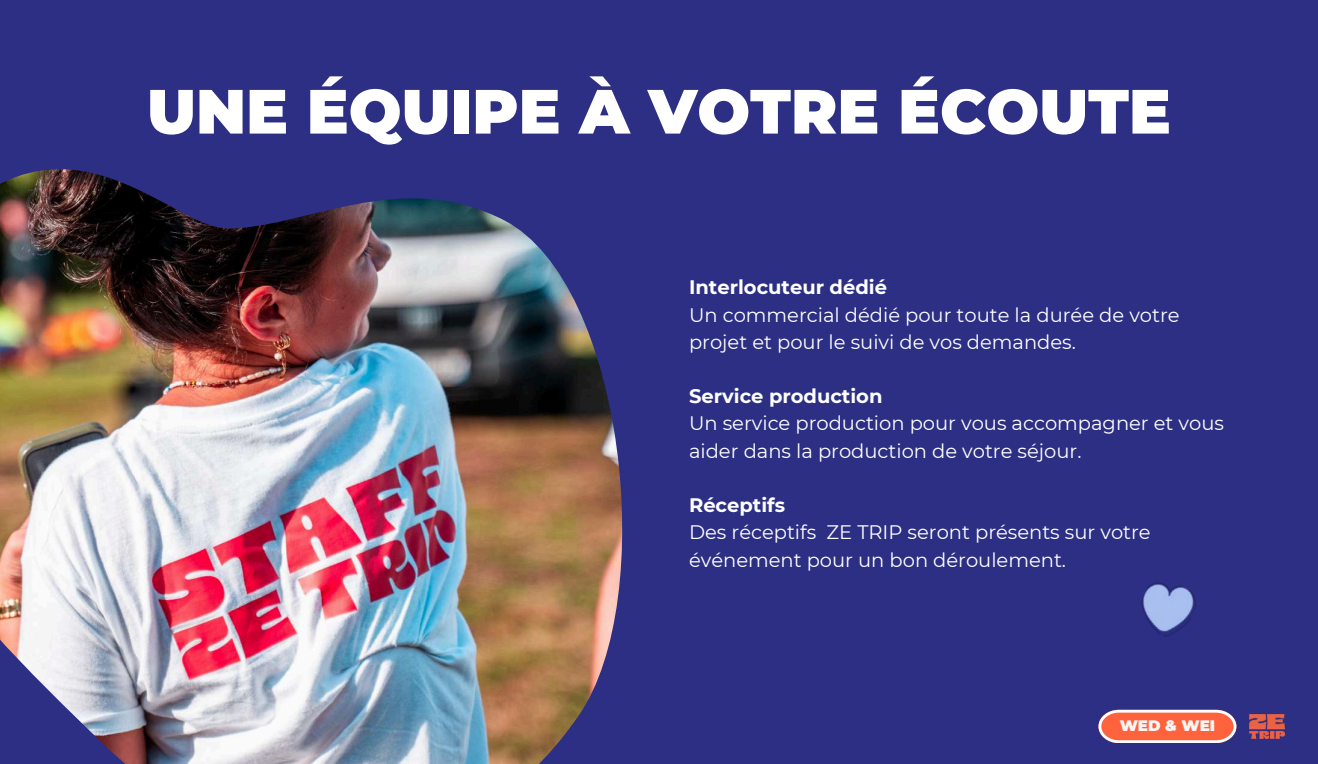
<style>
.page{position:relative;width:1318px;height:764px;background:#fff}
.page>*{position:absolute;margin:0;border:0;box-sizing:border-box;transform-origin:0 0}
.t1{font:900 62.38px "Montserrat";color:#fff}
.t2{font:19.5px/27.2px "Montserrat";color:#fff}
.t3{font:700 19.5px "Montserrat";color:#fff}
.t4{font:900 15.12px "Montserrat";color:#faf5f4}
</style>
<div class="page">
<div style="left:0;top:0;width:1317px;height:763px;background:#2c2f83"></div>
<img style="left:1248px;top:714px;width:38px;height:25px">
<svg style="left:1098px;top:709px;width:138px;height:33px;background:#ee7862"></svg>
<img style="left:0;top:169px;width:622px;height:594px">
<img style="left:1141px;top:582px;width:55px;height:55px">
<h1 class="t1" style="left:147px;top:73px;width:1025px">UNE ÉQUIPE À VOTRE ÉCOUTE</h1>
<p class="t3" style="left:689px;top:275px;width:199px">Interlocuteur dédié</p>
<p class="t2" style="left:689px;top:301px;width:492px">Un commercial dédié pour toute la durée de votre projet et pour le suivi de vos demandes.</p>
<p class="t3" style="left:689px;top:384px;width:195px">Service production</p>
<p class="t2" style="left:689px;top:409px;width:536px">Un service production pour vous accompagner et vous aider dans la production de votre séjour.</p>
<p class="t3" style="left:689px;top:493px;width:98px">Réceptifs</p>
<p class="t2" style="left:689px;top:518px;width:463px">Des réceptifs ZE TRIP seront présents sur votre événement pour un bon déroulement.</p>
<p class="t4" style="left:1119px;top:716px;width:97px">WED &amp; WEI</p>
</div>
